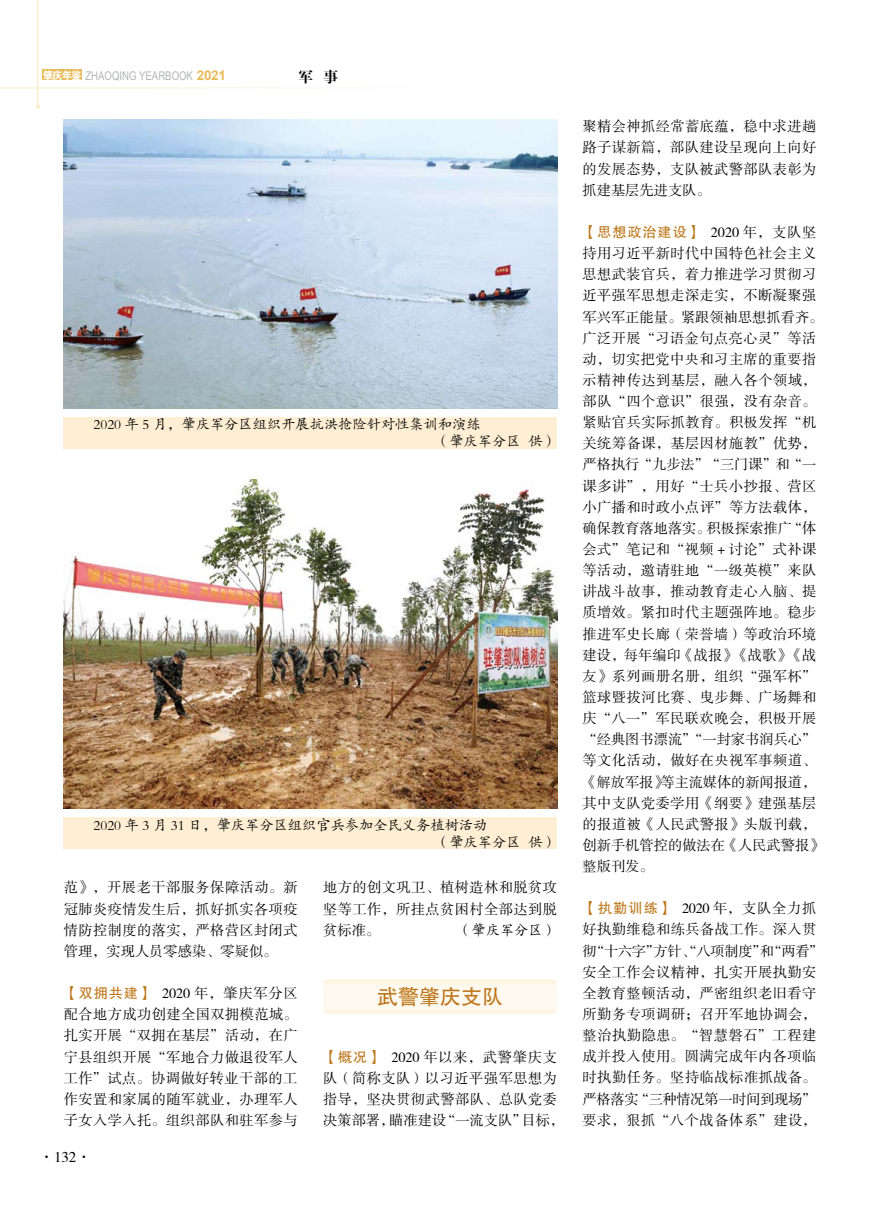
<style>
.page{position:relative;width:893px;height:1212px;background:#fff}
.page>*{position:absolute;margin:0;border:0;box-sizing:border-box;transform-origin:0 0}
.t1{font:21px "FZHTK GBK1 0";color:#bd771a}
.t2{font:15px "FZSSK GBK1 0";color:#000}
.t3{font:15px "FZDBSK GBK1 0";color:#000}
.t4{font:14.25px/21.1px "FZSSK GBK1 0";letter-spacing:.03em;color:#000;text-align:justify}
.t5{font:14.25px/17.1px "FZKTK GBK1 0";color:#000}
.t6{font:12px "Arial";color:#b5b6b6;scale:.8 1}
.s1{font-family:"FZDHTK GBK1 0";font-size:10.5px;color:#fff}
.s2{font-weight:700;font-size:13.5px;color:#e8bb5a}
.s3{font-family:"FZHTK GBK1 0";color:#bd771a}
</style>
<div class="page">
<div style="left:323px;top:979px;width:234px;height:34px;background:linear-gradient(to bottom,#fef8ec,#fef9f0);border-radius:4px"></div>
<img style="left:64px;top:119px;width:493px;height:289px">
<img style="left:64px;top:479px;width:493px;height:329px">
<div style="left:64px;top:417px;width:493px;height:31px;background:#feefd4"></div>
<div style="left:64px;top:818px;width:493px;height:31px;background:#feefd4"></div>
<hr style="left:37px;top:0;width:1px;height:107px;background:#feebbe">
<hr style="left:0;top:87px;width:480px;height:1px;background:#feebbe">
<div style="left:43px;top:70px;width:39px;height:10px;background:#e8bb5a"></div>
<p class="t6" style="left:43px;top:67px;width:230px"><span class="s1">肇庆年鉴</span> ZHAOQING YEARBOOK <span class="s2">2021</span></p>
<p class="t3" style="left:298px;top:69px;width:41px">军 事</p>
<p class="t5" style="left:435px;top:416px;width:123px;text-indent:-342px">2020 年 5 月，肇庆军分区组织开展抗洪抢险针对性集训和演练<br>（肇庆军分区 供）</p>
<p class="t5" style="left:435px;top:817px;width:123px;text-indent:-342px">2020 年 3 月 31 日，肇庆军分区组织官兵参加全民义务植树活动<br>（肇庆军分区 供）</p>
<p class="t4" style="left:64px;top:878px;width:235px">范》，开展老干部服务保障活动。新冠肺炎疫情发生后，抓好抓实各项疫情防控制度的落实，严格营区封闭式管理，实现人员零感染、零疑似。</p>
<p class="t4" style="left:64px;top:983px;width:235px"><span class="s3">【双拥共建】</span> 2020 年，肇庆军分区配合地方成功创建全国双拥模范城。扎实开展“双拥在基层”活动，在广宁县组织开展“军地合力做退役军人工作”试点。协调做好转业干部的工作安置和家属的随军就业，办理军人子女入学入托。组织部队和驻军参与</p>
<p class="t2" style="left:39px;top:1149px;width:54px">·132·</p>
<p class="t4" style="left:323px;top:878px;width:235px">地方的创文巩卫、植树造林和脱贫攻坚等工作，所挂点贫困村全部达到脱贫标准。</p>
<p class="t5" style="left:457px;top:921px;width:101px">（肇庆军分区）</p>
<h1 class="t1" style="left:377px;top:985px;width:127px">武警肇庆支队</h1>
<p class="t4" style="left:323px;top:1047px;width:242px;text-align:left"><span class="s3">【概况】</span> 2020 年以来，武警肇庆支队（简称支队）以习近平强军思想为指导，坚决贯彻武警部队、总队党委决策部署，瞄准建设“一流支队”目标，</p>
<p class="t4" style="left:583px;top:117px;width:235px">聚精会神抓经常蓄底蕴，稳中求进趟路子谋新篇，部队建设呈现向上向好的发展态势，支队被武警部队表彰为抓建基层先进支队。</p>
<p class="t4" style="left:583px;top:222px;width:242px;text-align:left"><span class="s3">【思想政治建设】</span> 2020 年，支队坚持用习近平新时代中国特色社会主义思想武装官兵，着力推进学习贯彻习近平强军思想走深走实，不断凝聚强军兴军正能量。紧跟领袖思想抓看齐。广泛开展“习语金句点亮心灵”等活动，切实把党中央和习主席的重要指示精神传达到基层，融入各个领域，部队“四个意识”很强，没有杂音。紧贴官兵实际抓教育。积极发挥“机关统筹备课，基层因材施教”优势，严格执行“九步法”“三门课”和“一课多讲”，用好“士兵小抄报、营区小广播和时政小点评”等方法载体，确保教育落地落实。积极探索推广“体会式”笔记和“视频 + 讨论”式补课等活动，邀请驻地“一级英模”来队讲战斗故事，推动教育走心入脑、提质增效。紧扣时代主题强阵地。稳步推进军史长廊（荣誉墙）等政治环境建设，每年编印《战报》《战歌》《战友》系列画册名册，组织“强军杯”篮球暨拔河比赛、曳步舞、广场舞和庆“八一”军民联欢晚会，积极开展“经典图书漂流”“一封家书润兵心”等文化活动，做好在央视军事频道、《解放军报》等主流媒体的新闻报道，其中支队党委学用《纲要》建强基层的报道被《人民武警报》头版刊载，创新手机管控的做法在《人民武警报》整版刊发。</p>
<p class="t4" style="left:583px;top:899px;width:242px;text-align:left"><span class="s3">【执勤训练】</span> 2020 年，支队全力抓好执勤维稳和练兵备战工作。深入贯彻“十六字”方针、“八项制度”和“两看”安全工作会议精神，扎实开展执勤安全教育整顿活动，严密组织老旧看守所勤务专项调研；召开军地协调会，整治执勤隐患。“智慧磐石”工程建成并投入使用。圆满完成年内各项临时执勤任务。坚持临战标准抓战备。严格落实“三种情况第一时间到现场”要求，狠抓“八个战备体系”建设，</p>
</div>
